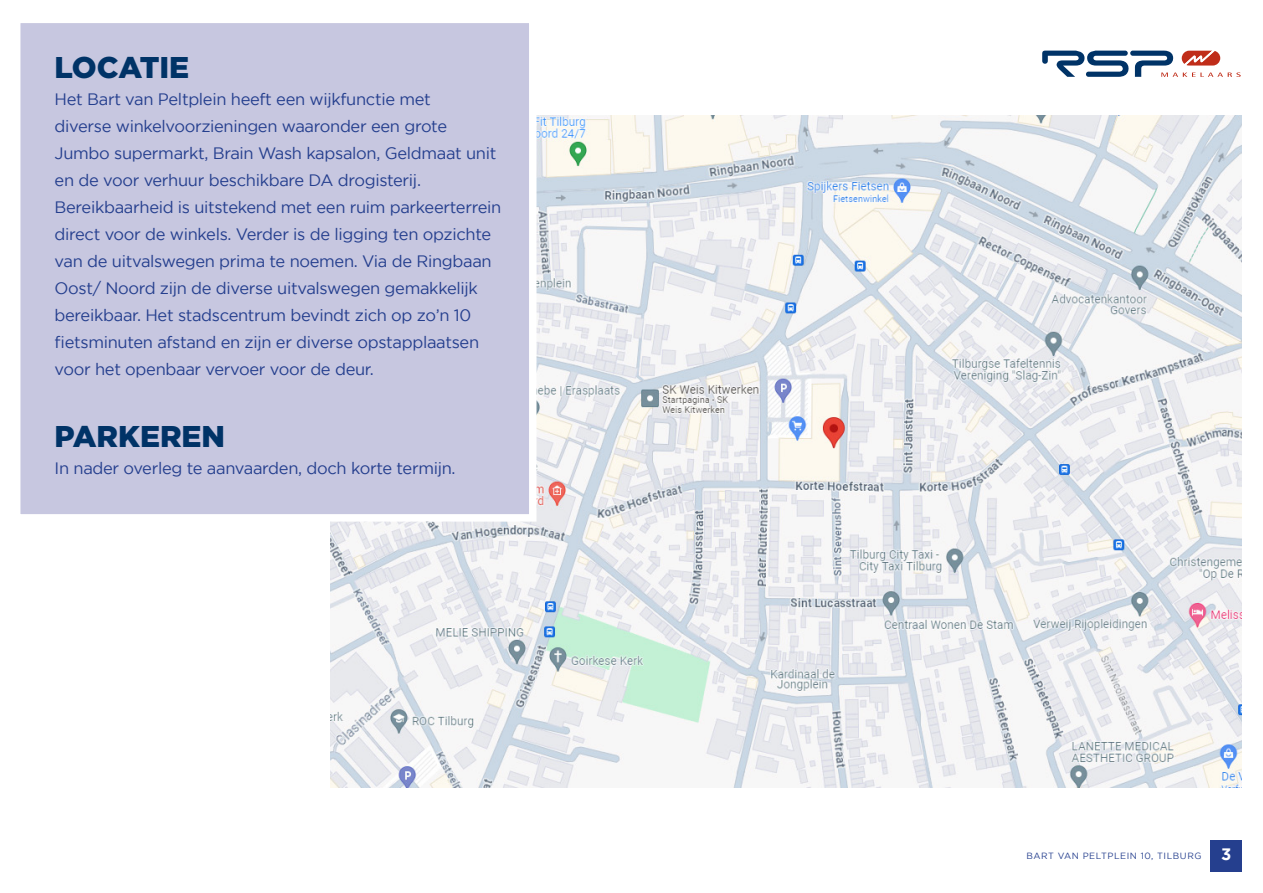
<style>
.page{position:relative;width:1263px;height:893px;background:#fff}
.page>*{position:absolute;margin:0;border:0;box-sizing:border-box;transform-origin:0 0}
.t1{font:900 30px "Gotham";color:#003367}
.t2{font:16.5px/27px "Gotham";letter-spacing:-.02em;color:#253f8e}
.t3{font:700 16.5px "Gotham";color:#fff}
.t4{font:9px "Gotham";letter-spacing:.06em;color:#253f8e}
</style>
<div class="page">
<img style="left:331px;top:116px;width:911px;height:672px">
<svg style="left:1042px;top:50px;width:199px;height:27px"></svg>
<div style="left:1210px;top:840px;width:32px;height:32px;background:#253f8e"></div>
<div style="left:13px;top:16px;width:523px;height:506px;background:#c7c7e0;border:8px solid #fff"></div>
<p class="t1" style="left:55px;top:50px;width:136px">LOCATIE</p>
<p class="t2" style="left:55px;top:85px;width:378px">Het Bart van Peltplein heeft een wijkfunctie met</p>
<p class="t2" style="left:55px;top:112px;width:394px">diverse winkelvoorzieningen waaronder een grote</p>
<p class="t2" style="left:55px;top:139px;width:443px">Jumbo supermarkt, Brain Wash kapsalon, Geldmaat unit en de voor verhuur beschikbare DA drogisterij.</p>
<p class="t2" style="left:55px;top:193px;width:448px">Bereikbaarheid is uitstekend met een ruim parkeerterrein direct voor de winkels. Verder is de ligging ten opzichte van de uitvalswegen prima te noemen. Via de Ringbaan Oost/ Noord zijn de diverse uitvalswegen gemakkelijk bereikbaar. Het stadscentrum bevindt zich op zo’n 10 fietsminuten afstand en zijn er diverse opstapplaatsen voor het openbaar vervoer voor de deur.</p>
<p class="t1" style="left:55px;top:419px;width:172px">PARKEREN</p>
<p class="t2" style="left:55px;top:454px;width:403px">In nader overleg te aanvaarden, doch korte termijn.</p>
<p class="t4" style="left:1026px;top:850px;width:176px">BART VAN PELTPLEIN 10, TILBURG</p>
<p class="t3" style="left:1221px;top:845px;width:12px">3</p>
</div>
